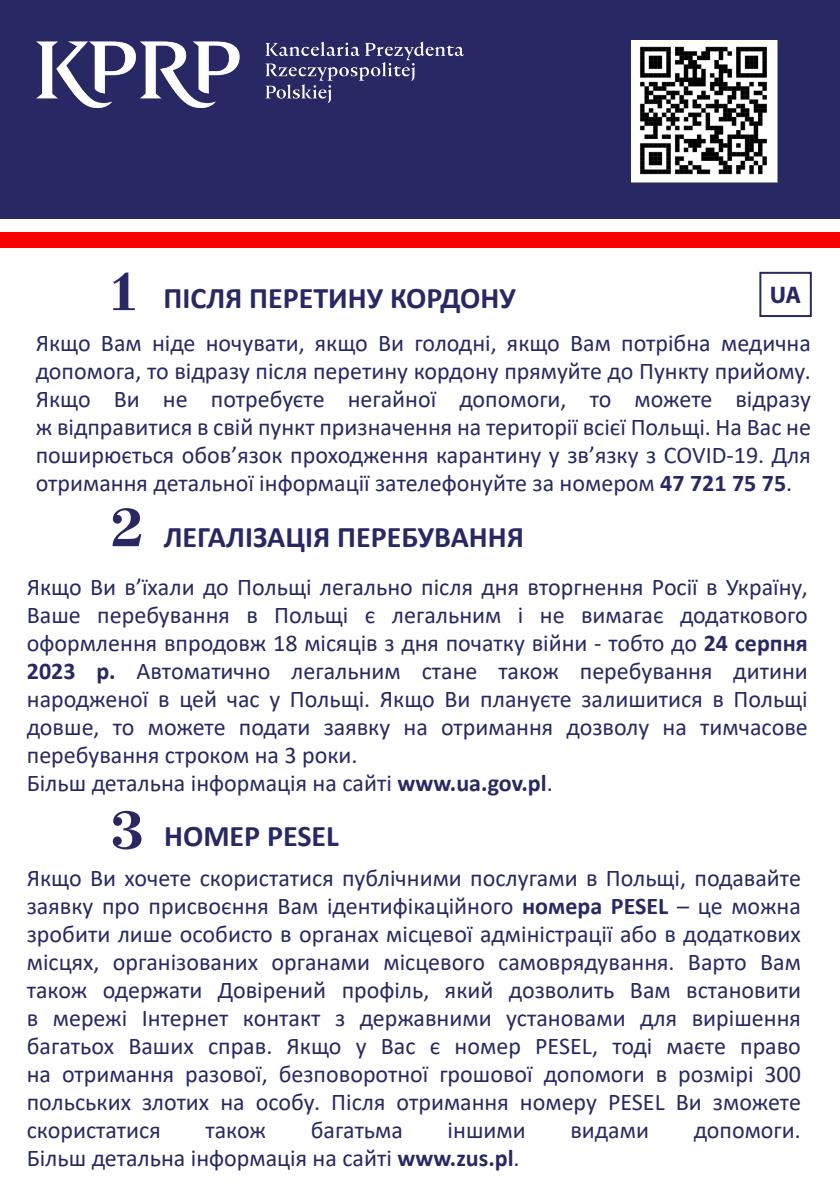
<style>
.page{position:relative;width:840px;height:1191px;background:#fff}
.page>*{position:absolute;margin:0;border:0;box-sizing:border-box;transform-origin:0 0}
.t1{font:700 56px "Brygada 1918";color:#282864}
.t2{font:700 30px "Calibri";color:#282864}
.t3{font:24px/28px "Calibri";color:#282864;text-align:justify}
.s1{font-weight:700}
</style>
<div class="page">
<div style="left:0;top:0;width:839px;height:1191px;background:#282864"></div>
<div style="left:0;top:248px;width:839px;height:943px;background:#fff"></div>
<img style="left:631px;top:40px;width:146px;height:142px">
<div style="left:0;top:219px;width:839px;height:13px;background:#fff"></div>
<div style="left:0;top:232px;width:839px;height:16px;background:#f00"></div>
<img style="left:37px;top:41px;width:427px;height:67px">
<div style="left:759px;top:272px;width:52px;height:45px;border:2px solid #282864"></div>
<h1 class="t1" style="left:110px;top:259px;width:30px">1</h1>
<p class="t2" style="left:163px;top:277px;width:353px">ПІСЛЯ ПЕРЕТИНУ КОРДОНУ</p>
<p class="t3" style="left:36px;top:328px;width:776px">Якщо Вам ніде ночувати, якщо Ви голодні, якщо Вам потрібна медична допомога, то відразу після перетину кордону прямуйте до Пункту прийому.<br>Якщо Ви не потребуєте негайної допомоги, то можете відразу ж відправитися в свій пункт призначення на території всієї Польщі. На Вас не поширюється обов’язок проходження карантину у зв’язку з COVID-19. Для отримання детальної інформації зателефонуйте за номером <span class="s1">47 721 75 75</span>.</p>
<h1 class="t1" style="left:111px;top:495px;width:33px">2</h1>
<p class="t2" style="left:164px;top:516px;width:361px">ЛЕГАЛІЗАЦІЯ ПЕРЕБУВАННЯ</p>
<p class="t3" style="left:27px;top:572px;width:782px;text-align:left">Якщо Ви в’їхали до Польщі легально після дня вторгнення Росії в Україну, Ваше перебування в Польщі є легальним і не вимагає додаткового оформлення впродовж 18 місяців з дня початку війни - тобто до <span class="s1">24 серпня 2023 р.</span> Автоматично легальним стане також перебування дитини народженої в цей час у Польщі. Якщо Ви плануєте залишитися в Польщі довше, то можете подати заявку на отримання дозволу на тимчасове перебування строком на 3 роки.<br>Більш детальна інформація на сайті <span class="s1">www.ua.gov.pl</span>.</p>
<h1 class="t1" style="left:110px;top:798px;width:36px">3</h1>
<p class="t2" style="left:164px;top:815px;width:176px">НОМЕР PESEL</p>
<p class="t3" style="left:27px;top:863px;width:775px">Якщо Ви хочете скористатися публічними послугами в Польщі, подавайте заявку про присвоєння Вам ідентифікаційного <span class="s1">номера PESEL</span> – це можна зробити лише особисто в органах місцевої адміністрації або в додаткових місцях, організованих органами місцевого самоврядування. Варто Вам також одержати Довірений профіль, який дозволить Вам встановити в мережі Інтернет контакт з державними установами для вирішення багатьох Ваших справ. Якщо у Вас є номер PESEL, тоді маєте право на отримання разової, безповоротної грошової допомоги в розмірі 300 польських злотих на особу. Після отримання номеру PESEL Ви зможете скористатися</p>
<p class="t3" style="left:205px;top:1115px;width:62px">також</p>
<p class="t3" style="left:310px;top:1115px;width:94px">багатьма</p>
<p class="t3" style="left:447px;top:1115px;width:80px">іншими</p>
<p class="t3" style="left:570px;top:1115px;width:80px">видами</p>
<p class="t3" style="left:693px;top:1115px;width:109px">допомоги.</p>
<p class="t3" style="left:27px;top:1143px;width:494px">Більш детальна інформація на сайті <span class="s1">www.zus.pl</span>.</p>
</div>
